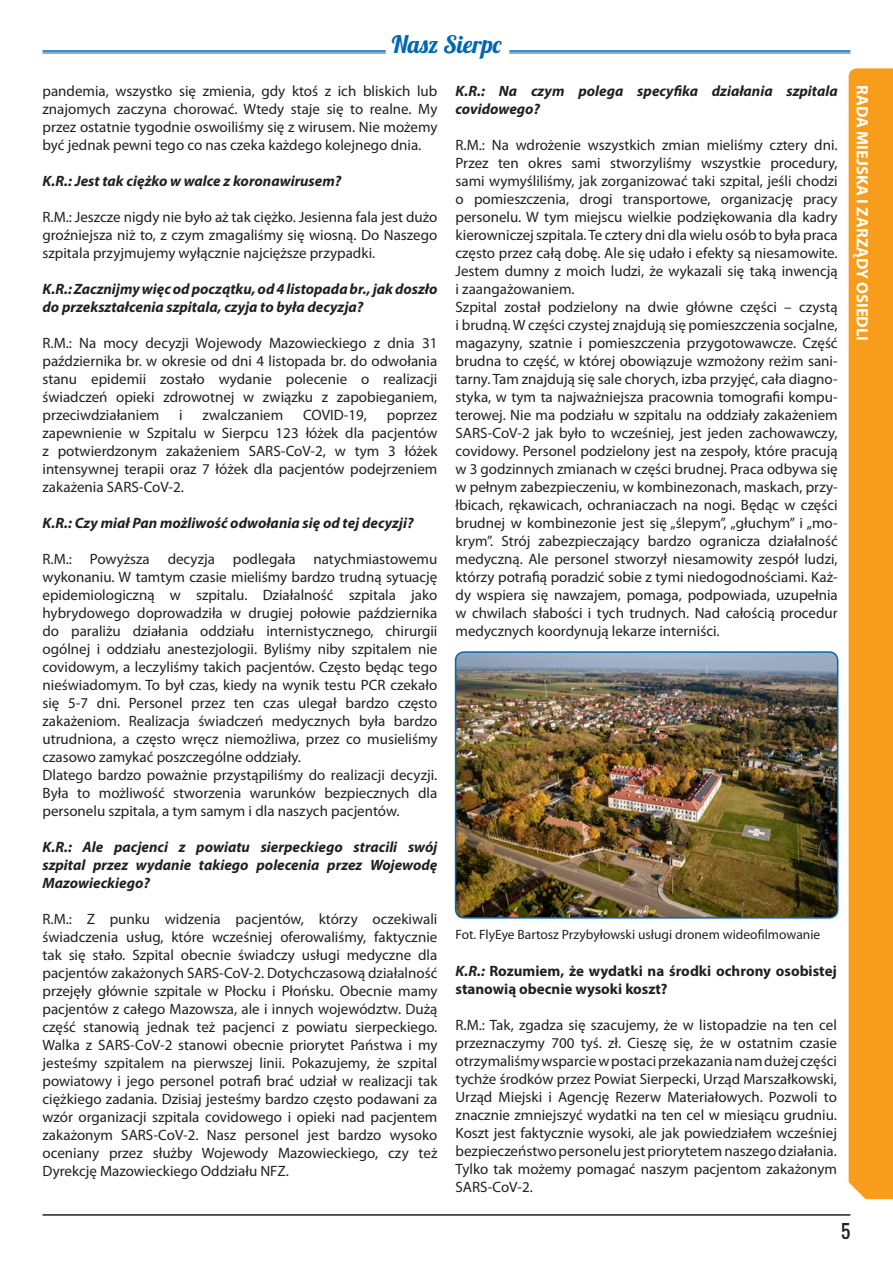
<style>
.page{position:relative;width:893px;height:1263px;background:#fff}
.page>*{position:absolute;margin:0;border:0;box-sizing:border-box;transform-origin:0 0}
.t1{font:24px "Lobster 1.4";color:#0166b3}
.t2{font:18px "Oswald";color:#231f20}
.t3{font:700 16.5px "Myriad Pro";color:#fff}
.t4{font:15px/18px "Myriad Pro";color:#231f20;text-align:justify}
.t5{font:italic 700 15px/18px "Myriad Pro";color:#231f20}
.t6{font:700 15px/18px "Myriad Pro";color:#231f20}
.t7{font:13.5px "Myriad Pro";color:#231f20}
.s1{font-style:italic}
</style>
<div class="page">
<div style="left:849px;top:68px;width:44px;height:1131px;background:#f89c1c"></div>
<img style="left:456px;top:652px;width:382px;height:266px">
<div style="left:455px;top:651px;width:383px;height:268px;border:2px solid #0166b3;border-radius:9px"></div>
<hr style="left:43px;top:50px;width:343px;height:2px;background:#0166b3">
<hr style="left:43px;top:53px;width:343px;height:1px;background:#0166b3">
<hr style="left:509px;top:50px;width:341px;height:2px;background:#0166b3">
<hr style="left:509px;top:53px;width:341px;height:1px;background:#0166b3">
<hr style="left:43px;top:1214px;width:807px;height:2px;background:#231f20">
<h1 class="t1" style="left:392px;top:29px;width:111px">Nasz Sierpc</h1>
<p class="t4" style="left:43px;top:82px;width:396px">pandemia, wszystko się zmienia, gdy ktoś z ich bliskich lub znajomych zaczyna chorować. Wtedy staje się to realne. My przez ostatnie tygodnie oswoiliśmy się z wirusem. Nie możemy być jednak pewni tego co nas czeka każdego kolejnego dnia.</p>
<p class="t5" style="left:43px;top:172px;width:300px">K.R.: Jest tak ciężko w walce z koronawirusem?</p>
<p class="t4" style="left:43px;top:208px;width:396px">R.M.: Jeszcze nigdy nie było aż tak ciężko. Jesienna fala jest dużo groźniejsza niż to, z czym zmagaliśmy się wiosną. Do Naszego szpitala przyjmujemy wyłącznie najcięższe przypadki.</p>
<p class="t5" style="left:43px;top:280px;width:396px">K.R.: Zacznijmy więc od początku, od 4 listopada br., jak doszło do przekształcenia szpitala, czyja to była decyzja?</p>
<p class="t4" style="left:43px;top:334px;width:396px">R.M.: Na mocy decyzji Wojewody Mazowieckiego z dnia 31 października br. w okresie od dni 4 listopada br. do odwołania stanu epidemii zostało wydanie polecenie o realizacji świadczeń opieki zdrowotnej w związku z zapobieganiem, przeciwdziałaniem</p>
<p class="t4" style="left:179px;top:406px;width:5px">i</p>
<p class="t4" style="left:202px;top:406px;width:82px">zwalczaniem</p>
<p class="t4" style="left:303px;top:406px;width:65px">COVID-19,</p>
<p class="t4" style="left:43px;top:406px;width:396px;text-indent:344px">poprzez zapewnienie w Szpitalu w Sierpcu 123 łóżek dla pacjentów z potwierdzonym zakażeniem SARS-CoV-2, w tym 3 łóżek intensywnej terapii oraz 7 łóżek dla pacjentów podejrzeniem zakażenia SARS-CoV-2.</p>
<p class="t5" style="left:43px;top:514px;width:373px">K.R.: Czy miał Pan możliwość odwołania się od tej decyzji?</p>
<p class="t4" style="left:43px;top:550px;width:396px;text-align:left">R.M.: Powyższa decyzja podlegała natychmiastowemu wykonaniu. W tamtym czasie mieliśmy bardzo trudną sytuację epidemiologiczną w szpitalu. Działalność szpitala jako hybrydowego doprowadziła w drugiej połowie października do paraliżu działania oddziału internistycznego, chirurgii ogólnej i oddziału anestezjologii. Byliśmy niby szpitalem nie covidowym, a leczyliśmy takich pacjentów. Często będąc tego nieświadomym. To był czas, kiedy na wynik testu PCR czekało się 5-7 dni. Personel przez ten czas ulegał bardzo często zakażeniom. Realizacja świadczeń medycznych była bardzo utrudniona, a często wręcz niemożliwa, przez co musieliśmy czasowo zamykać poszczególne oddziały.<br>Dlatego bardzo poważnie przystąpiliśmy do realizacji decyzji.<br>Była to możliwość stworzenia warunków bezpiecznych dla personelu szpitala, a tym samym i dla naszych pacjentów.</p>
<p class="t5" style="left:43px;top:838px;width:396px;text-align:justify">K.R.: Ale pacjenci z powiatu sierpeckiego stracili swój szpital przez wydanie takiego polecenia przez Wojewodę Mazowieckiego?</p>
<p class="t4" style="left:43px;top:910px;width:396px">R.M.: Z punku widzenia pacjentów, którzy oczekiwali świadczenia usług, które wcześniej oferowaliśmy, faktycznie tak się stało. Szpital obecnie świadczy usługi medyczne dla pacjentów zakażonych SARS-CoV-2. Dotychczasową działalność przejęły głównie szpitale w Płocku i Płońsku. Obecnie mamy pacjentów z całego Mazowsza, ale i innych województw. Dużą część stanowią jednak też pacjenci z powiatu sierpeckiego.<br>Walka z SARS-CoV-2 stanowi obecnie priorytet Państwa i my jesteśmy szpitalem na pierwszej linii. Pokazujemy, że szpital powiatowy i jego personel potrafi brać udział w realizacji tak ciężkiego zadania. Dzisiaj jesteśmy bardzo często podawani za wzór organizacji szpitala covidowego i opieki nad pacjentem zakażonym SARS-CoV-2. Nasz personel jest bardzo wysoko oceniany przez służby Wojewody Mazowieckiego, czy też Dyrekcję Mazowieckiego Oddziału NFZ.</p>
<p class="t5" style="left:456px;top:82px;width:384px">K.R.: Na czym polega specyfika działania szpitala covidowego?</p>
<p class="t4" style="left:456px;top:136px;width:384px;text-align:left">R.M.: Na wdrożenie wszystkich zmian mieliśmy cztery dni.<br>Przez ten okres sami stworzyliśmy wszystkie procedury, sami wymyśliliśmy, jak zorganizować taki szpital, jeśli chodzi o pomieszczenia, drogi transportowe, organizację pracy personelu. W tym miejscu wielkie podziękowania dla kadry kierowniczej szpitala. Te cztery dni dla wielu osób to była praca często przez całą dobę. Ale się udało i efekty są niesamowite.<br>Jestem dumny z moich ludzi, że wykazali się taką inwencją i zaangażowaniem.<br>Szpital został podzielony na dwie główne części – czystą i brudną. W części czystej znajdują się pomieszczenia socjalne, magazyny, szatnie i pomieszczenia przygotowawcze. Część brudna to część, w której obowiązuje wzmożony reżim sani&shy;tarny. Tam znajdują się sale chorych, izba przyjęć, cała diagno&shy;styka, w tym ta najważniejsza pracownia tomografii kompu&shy;terowej. Nie ma podziału w szpitalu na oddziały zakażeniem SARS-CoV-2 jak było to wcześniej, jest jeden zachowawczy, covidowy. Personel podzielony jest na zespoły, które pracują w 3 godzinnych zmianach w części brudnej. Praca odbywa się w pełnym zabezpieczeniu, w kombinezonach, maskach, przy&shy;łbicach, rękawicach, ochraniaczach na nogi. Będąc w części brudnej w kombinezonie jest się „ślepym”, „głuchym” i „mo&shy;krym”. Strój zabezpieczający bardzo ogranicza działalność medyczną. Ale personel stworzył niesamowity zespół ludzi, którzy potrafią poradzić sobie z tymi niedogodnościami. Każ&shy;dy wspiera się nawzajem, pomaga, podpowiada, uzupełnia w chwilach słabości i tych trudnych. Nad całością procedur medycznych koordynują lekarze interniści.</p>
<p class="t7" style="left:456px;top:926px;width:366px">Fot. FlyEye Bartosz Przybyłowski usługi dronem wideofilmowanie</p>
<p class="t6" style="left:456px;top:961px;width:383px"><span class="s1">K.R.:</span> Rozumiem, że wydatki na środki ochrony osobistej stanowią obecnie wysoki koszt?</p>
<p class="t4" style="left:456px;top:1016px;width:383px">R.M.: Tak, zgadza się szacujemy, że w listopadzie na ten cel przeznaczymy 700 tyś. zł. Cieszę się, że w ostatnim czasie otrzymaliśmy wsparcie w postaci przekazania nam dużej części tychże środków przez Powiat Sierpecki, Urząd Marszałkowski, Urząd Miejski i Agencję Rezerw Materiałowych. Pozwoli to znacznie zmniejszyć wydatki na ten cel w miesiącu grudniu.<br>Koszt jest faktycznie wysoki, ale jak powiedziałem wcześniej bezpieczeństwo personelu jest priorytetem naszego działania.<br>Tylko tak możemy pomagać naszym pacjentom zakażonym SARS-CoV-2.</p>
<p class="t3" style="left:873px;top:85px;width:257px;rotate:90deg">RADA MIEJSKA I ZARZĄDY OSIEDLI</p>
<p class="t2" style="left:841px;top:1218px;width:11px">5</p>
</div>
